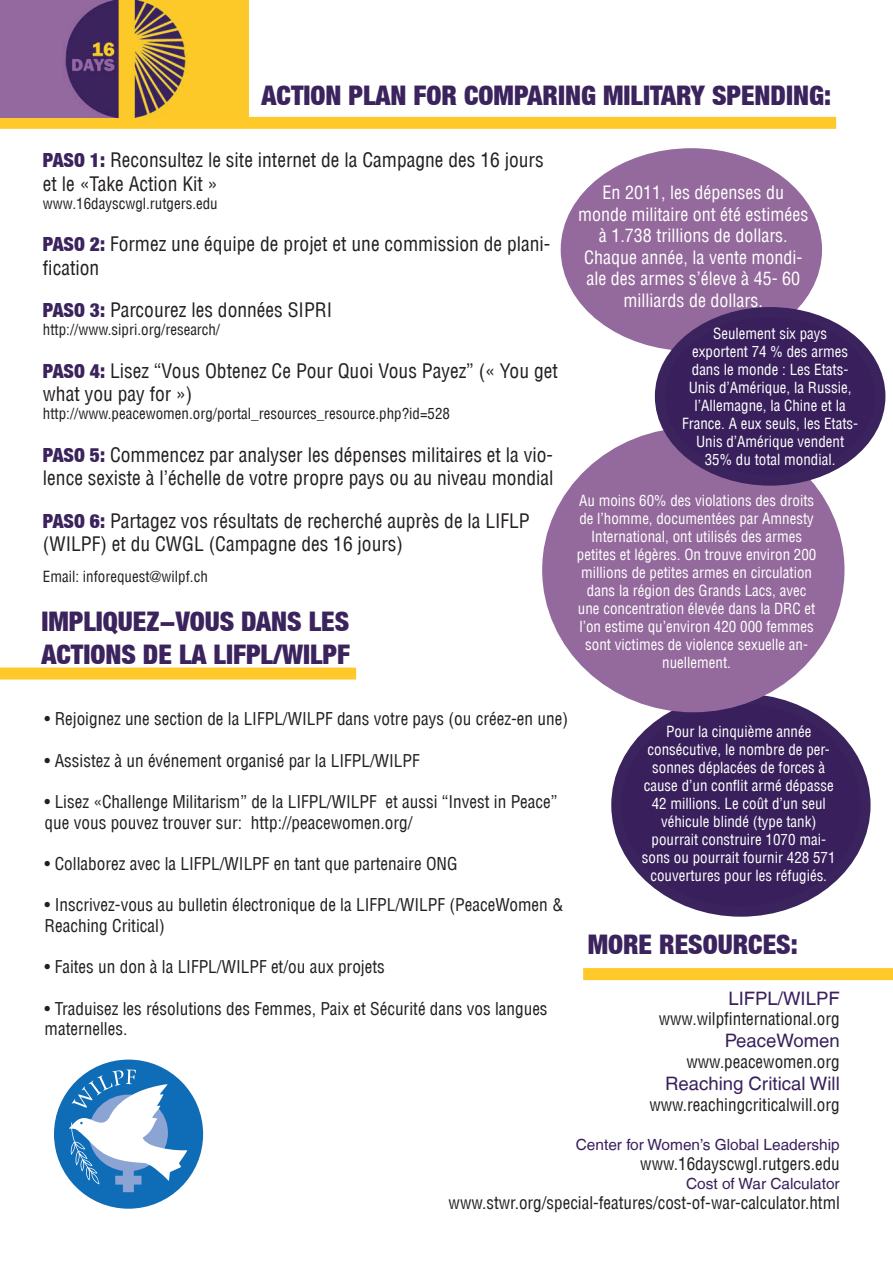
<style>
.page{position:relative;width:893px;height:1263px;background:#fff}
.page>*{position:absolute;margin:0;border:0;box-sizing:border-box;transform-origin:0 0}
.t1{font:900 condensed 27px/32.4px "Helvetica Neue LT";color:#3b235d}
.t2{font:condensed 19.5px/23.4px "Helvetica LT";color:#231f20}
.t3{font:18.6px "Helvetica LT";color:#39205c}
.t4{font:condensed 18px/21.6px "Helvetica LT";color:#fff;text-align:center}
.t5{font:condensed 17.25px/20.7px "Helvetica LT";color:#231f20}
.t6{font:condensed 17.1px "Helvetica LT";color:#231f20}
.t7{font:15.45px "Helvetica LT";color:#39205c}
.t8{font:condensed 15px/18px "Helvetica LT";color:#fff;text-align:center}
.t9{font:condensed 15px "Helvetica LT";color:#231f20}
.s1{font-family:"Helvetica Neue LT";font-weight:900;color:#3b235d}
</style>
<div class="page">
<div style="left:616px;top:699px;width:249px;height:212px;background:#39205c;border-radius:50%"></div>
<div style="left:611px;top:694px;width:259px;height:223px;border:10px solid #3b235d;border-radius:50%"></div>
<div style="left:566px;top:153px;width:251px;height:193px;background:#94699c;border-radius:50%"></div>
<div style="left:561px;top:148px;width:261px;height:203px;border:10px solid #94699d;border-radius:50%"></div>
<div style="left:0;top:117px;width:836px;height:12px;background:#fec929"></div>
<div style="left:547px;top:432px;width:292px;height:275px;background:#94699c;border-radius:50%"></div>
<div style="left:542px;top:427px;width:302px;height:285px;border:10px solid #94699d;border-radius:50%"></div>
<div style="left:0;top:667px;width:356px;height:12px;background:#fec929"></div>
<img style="left:0;top:0;width:248px;height:118px">
<div style="left:583px;top:968px;width:310px;height:12px;background:#fec929"></div>
<div style="left:54px;top:1059px;width:149px;height:150px;background:#0f6cb6;border-radius:50%"></div>
<svg style="left:69px;top:1069px;width:127px;height:123px"></svg>
<div style="left:660px;top:312px;width:220px;height:168px;background:#39205c;border-radius:50%"></div>
<div style="left:655px;top:307px;width:230px;height:179px;border:10px solid #3b235d;border-radius:50%"></div>
<h1 class="t1" style="left:261px;top:79px;width:220px">ACTIO N PLAN FOR COM</h1>
<h1 class="t1" style="left:514px;top:79px;width:318px">PARING MILITARY SPENDING:</h1>
<h2 class="t2" style="left:43px;top:148px;width:502px"><span class="s1">PASO 1:</span> Reconsultez le site internet de la Campagne des 16 jours et le «Take Action Kit »</h2>
<p class="t9" style="left:43px;top:194px;width:176px">www.16dayscwgl.rutgers.edu</p>
<h2 class="t2" style="left:43px;top:232px;width:509px"><span class="s1">PASO 2:</span> Formez une équipe de projet et une commission de plani&shy;fication</h2>
<h2 class="t2" style="left:43px;top:298px;width:291px"><span class="s1">PASO 3:</span> Parcourez les données SIPRI</h2>
<p class="t9" style="left:43px;top:320px;width:179px">http://www.sipri.org/research/</p>
<h2 class="t2" style="left:43px;top:359px;width:516px"><span class="s1">PASO 4:</span> Lisez “Vous Obtenez Ce Pour Quoi Vous Payez” (« You get what you pay for »)</h2>
<p class="t9" style="left:43px;top:404px;width:409px">http://www.peacewomen.org/portal_resources_resource.php?id=528</p>
<h2 class="t2" style="left:43px;top:443px;width:512px"><span class="s1">PASO 5:</span> Commencez par analyser les dépenses militaires et la vio&shy;lence sexiste à l’échelle de votre propre pays ou au niveau mondial</h2>
<h2 class="t2" style="left:43px;top:509px;width:488px"><span class="s1">PASO 6:</span> Partagez vos résultats de recherché auprès de la LIFLP (WILPF) et du CWGL (Campagne des 16 jours)</h2>
<p class="t9" style="left:43px;top:567px;width:166px">Email: inforequest@wilpf.ch</p>
<h1 class="t1" style="left:41px;top:605px;width:309px">IMPLIQUEZ-VOUS DANS LES<br>ACTIONS DE LA LIFPL/WILPF</h1>
<p class="t4" style="left:578px;top:182px;width:232px">En 2011, les dépenses du monde militaire ont été estimées à 1.738 trillions de dollars.<br>Chaque année, la vente mondi&shy;ale des armes s’éleve à 45- 60 milliards de dollars.</p>
<p class="t8" style="left:682px;top:324px;width:178px">Seulement six pays<br>exportent 74 % des armes dans le monde : Les Etats-<br>Unis d’Amérique, la Russie, l’Allemagne, la Chine et la<br>France. A eux seuls, les Etats-<br>Unis d’Amérique vendent<br>35% du total mondial.</p>
<p class="t8" style="left:577px;top:491px;width:241px">Au moins 60% des violations des droits de l’homme, documentées par Amnesty International, ont utilisés des armes petites et légères. On trouve environ 200 millions de petites armes en circulation dans la région des Grands Lacs, avec une concentration élevée dans la DRC et l’on estime qu’environ 420 000 femmes sont victimes de violence sexuelle an&shy;nuellement.</p>
<p class="t5" style="left:45px;top:708px;width:525px">• Rejoignez une section de la LIFPL/WILPF dans votre pays (ou créez-en une)</p>
<p class="t5" style="left:45px;top:750px;width:377px">• Assistez à un événement organisé par la LIFPL/WILPF</p>
<p class="t5" style="left:45px;top:791px;width:514px">• Lisez «Challenge Militarism” de la LIFPL/WILPF et aussi “Invest in Peace” que vous pouvez trouver sur: http://peacewomen.org/</p>
<p class="t5" style="left:45px;top:853px;width:414px">• Collaborez avec la LIFPL/WILPF en tant que partenaire ONG</p>
<p class="t5" style="left:45px;top:894px;width:520px">• Inscrivez-vous au bulletin électronique de la LIFPL/WILPF (PeaceWomen &amp;<br>Reaching Critical)</p>
<p class="t5" style="left:45px;top:956px;width:342px">• Faites un don à la LIFPL/WILPF et/ou aux projets</p>
<p class="t5" style="left:45px;top:998px;width:504px">• Traduisez les résolutions des Femmes, Paix et Sécurité dans vos langues maternelles.</p>
<p class="t8" style="left:642px;top:722px;width:195px">Pour la cinquième année consécutive, le nombre de per&shy;sonnes déplacées de forces à cause d’un conflit armé dépasse<br>42 millions. Le coût d’un seul véhicule blindé (type tank) pourrait construire 1070 mai&shy;sons ou pourrait fournir 428 571 couvertures pour les réfugiés.</p>
<h1 class="t1" style="left:588px;top:928px;width:212px">MORE RESOURCES:</h1>
<p class="t3" style="left:728px;top:987px;width:113px">LIFPL/WILPF</p>
<p class="t6" style="left:659px;top:1008px;width:182px">www.wilpfinternational.org</p>
<p class="t3" style="left:725px;top:1030px;width:116px">PeaceWomen</p>
<p class="t6" style="left:686px;top:1051px;width:155px">www.peacewomen.org</p>
<p class="t3" style="left:665px;top:1073px;width:176px">Reaching Critical Will</p>
<p class="t6" style="left:649px;top:1094px;width:192px">www.reachingcriticalwill.org</p>
<p class="t7" style="left:576px;top:1135px;width:265px">Center for Women’s Global Leadership</p>
<p class="t6" style="left:640px;top:1153px;width:201px">www.16dayscwgl.rutgers.edu</p>
<p class="t7" style="left:686px;top:1174px;width:155px">Cost of War Calculator</p>
<p class="t6" style="left:449px;top:1192px;width:393px">www.stwr.org/special-features/cost-of-war-calculator.html</p>
</div>
